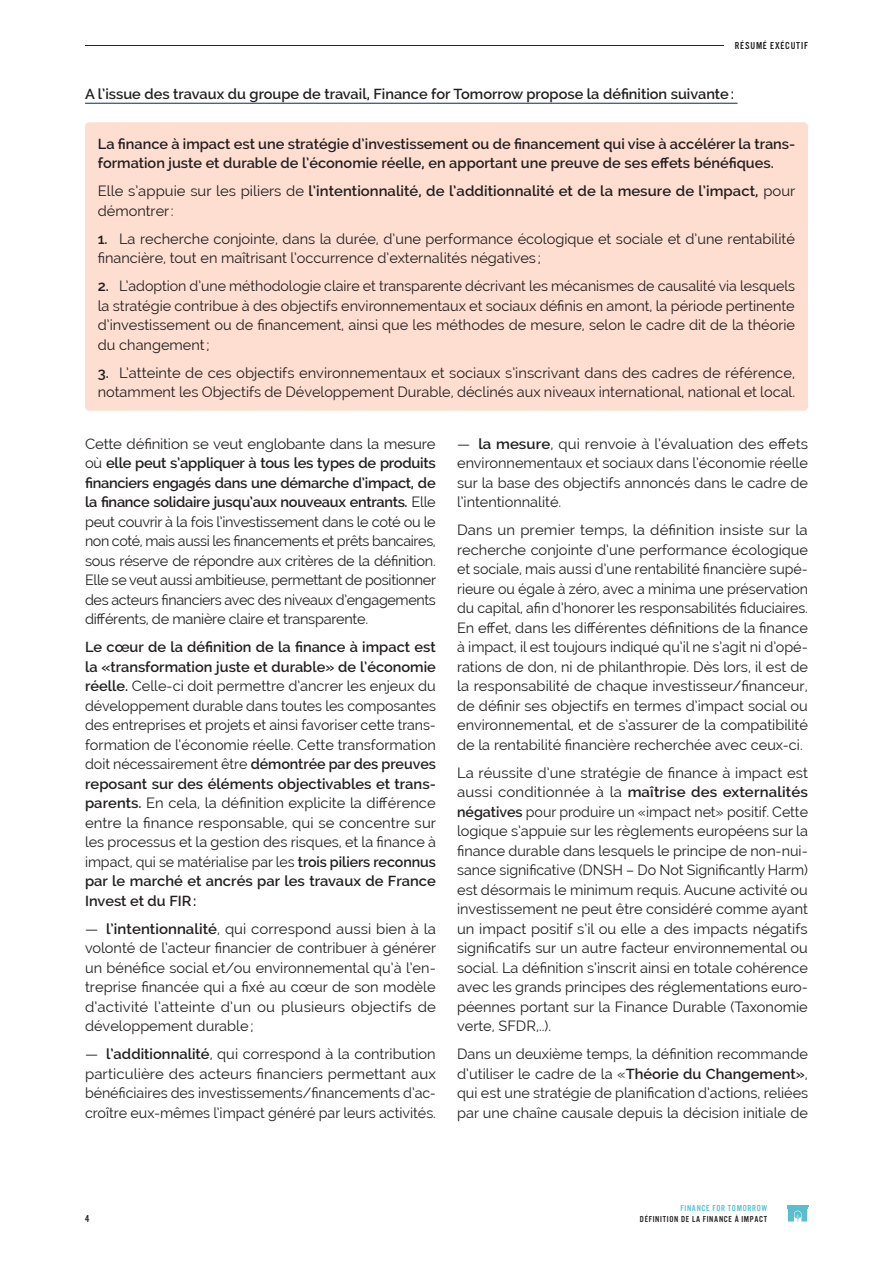
<style>
.page{position:relative;width:893px;height:1263px;background:#fff}
.page>*{position:absolute;margin:0;border:0;box-sizing:border-box;transform-origin:0 0}
.texte_de_lecture{font:14.55px/19.5px "Raleway";color:#231f20;text-align:justify}
.texte_de_lecture-2{font:600 14.55px/19.5px "Raleway";color:#231f20}
.t1{font:10.5px "Alternate Gothic FS Three";letter-spacing:.075em;color:#231f20}
.t2{font:9px "Alternate Gothic FS Three";letter-spacing:.075em;color:#231f20}
.t3{font:9px "Alternate Gothic FS Three";letter-spacing:.075em;color:#4ec3cf}
.s1{font-weight:400}
.s2{font-weight:600}
</style>
<div class="page">
<svg style="left:787px;top:1205px;width:21px;height:17px"></svg>
<hr style="left:85px;top:45px;width:639px;height:1px;background:#002e5e">
<div style="left:85px;top:122px;width:723px;height:289px;background:#fdded0;border-radius:4px"></div>
<hr style="left:85px;top:103px;width:653px;height:1px;background:#002e5e">
<p class="t1" style="left:735px;top:40px;width:75px">RÉSUMÉ EXÉCUTIF</p>
<p class="texte_de_lecture-2" style="left:85px;top:84px;width:650px">A l’issue des travaux du groupe de travail, Finance for Tomorrow propose la définition suivante:</p>
<p class="texte_de_lecture-2" style="left:98px;top:134px;width:699px">La finance à impact est une stratégie d’investissement ou de financement qui vise à accélérer la trans&shy;formation juste et durable de l’économie réelle, en apportant une preuve de ses effets bénéfiques.</p>
<p class="texte_de_lecture-2" style="left:98px;top:181px;width:699px"><span class="s1">Elle s’appuie sur les piliers de</span> l’intentionnalité, de l’additionnalité et de la mesure de l’impact, <span class="s1">pour démontrer:</span></p>
<p class="texte_de_lecture" style="left:98px;top:229px;width:699px"><span class="s2">1.</span> La recherche conjointe, dans la durée, d’une performance écologique et sociale et d’une rentabilité financière, tout en maîtrisant l’occurrence d’externalités négatives ;</p>
<p class="texte_de_lecture" style="left:98px;top:276px;width:699px"><span class="s2">2.</span> L’adoption d’une méthodologie claire et transparente décrivant les mécanismes de causalité via lesquels la stratégie contribue à des objectifs environnementaux et sociaux définis en amont, la période pertinente d’investissement ou de financement, ainsi que les méthodes de mesure, selon le cadre dit de la théorie du changement;</p>
<p class="texte_de_lecture" style="left:98px;top:363px;width:699px"><span class="s2">3.</span> L’atteinte de ces objectifs environnementaux et sociaux s’inscrivant dans des cadres de référence, notamment les Objectifs de Développement Durable, déclinés aux niveaux international, national et local.</p>
<p class="texte_de_lecture" style="left:85px;top:434px;width:352px">Cette définition se veut englobante dans la mesure où <span class="s2">elle peut s’appliquer à tous les types de produits financiers engagés dans une démarche d’impact, de la finance solidaire jusqu’aux nouveaux entrants.</span> Elle peut couvrir à la fois l’investissement dans le coté ou le non coté, mais aussi les financements et prêts bancaires, sous réserve de répondre aux critères de la définition.<br>Elle se veut aussi ambitieuse, permettant de positionner des acteurs financiers avec des niveaux d’engagements différents, de manière claire et transparente.</p>
<p class="texte_de_lecture" style="left:85px;top:637px;width:353px"><span class="s2">Le cœur de la définition de la finance à impact est la «transformation juste et durable» de l’économie réelle.</span> Celle-ci doit permettre d’ancrer les enjeux du développement durable dans toutes les composantes des entreprises et projets et ainsi favoriser cette trans&shy;formation de l’économie réelle. Cette transformation doit nécessairement être <span class="s2">démontrée par des preuves reposant sur des éléments objectivables et trans&shy;parents.</span> En cela, la définition explicite la différence entre la finance responsable, qui se concentre sur les processus et la gestion des risques, et la finance à impact, qui se matérialise par les <span class="s2">trois piliers reconnus par le marché et ancrés par les travaux de France Invest et du FIR:</span></p>
<p class="texte_de_lecture" style="left:85px;top:919px;width:353px">— <span class="s2">l’intentionnalité</span>, qui correspond aussi bien à la volonté de l’acteur financier de contribuer à générer un bénéfice social et/ou environnemental qu’à l’en&shy;treprise financée qui a fixé au cœur de son modèle d’activité l’atteinte d’un ou plusieurs objectifs de développement durable;</p>
<p class="texte_de_lecture" style="left:85px;top:1044px;width:352px">— <span class="s2">l’additionnalité</span>, qui correspond à la contribution particulière des acteurs financiers permettant aux bénéficiaires des investissements/financements d’ac&shy;croître eux-mêmes l’impact généré par leurs activités.</p>
<p class="texte_de_lecture" style="left:457px;top:434px;width:352px">— <span class="s2">la mesure</span>, qui renvoie à l’évaluation des effets environnementaux et sociaux dans l’économie réelle sur la base des objectifs annoncés dans le cadre de l’intentionnalité.</p>
<p class="texte_de_lecture" style="left:457px;top:520px;width:352px">Dans un premier temps, la définition insiste sur la recherche conjointe d’une performance écologique et sociale, mais aussi d’une rentabilité financière supé&shy;rieure ou égale à zéro, avec a minima une préservation du capital, afin d’honorer les responsabilités fiduciaires.<br>En effet, dans les différentes définitions de la finance à impact, il est toujours indiqué qu’il ne s’agit ni d’opé&shy;rations de don, ni de philanthropie. Dès lors, il est de la responsabilité de chaque investisseur/financeur, de définir ses objectifs en termes d’impact social ou environnemental, et de s’assurer de la compatibilité de la rentabilité financière recherchée avec ceux-ci.</p>
<p class="texte_de_lecture" style="left:457px;top:763px;width:352px">La réussite d’une stratégie de finance à impact est aussi conditionnée à la <span class="s2">maîtrise des externalités négatives</span> pour produire un «impact net» positif. Cette logique s’appuie sur les règlements européens sur la finance durable dans lesquels le principe de non-nui&shy;sance significative (DNSH – Do Not Significantly Harm) est désormais le minimum requis. Aucune activité ou investissement ne peut être considéré comme ayant un impact positif s’il ou elle a des impacts négatifs significatifs sur un autre facteur environnemental ou social. La définition s’inscrit ainsi en totale cohérence avec les grands principes des réglementations euro&shy;péennes portant sur la Finance Durable (Taxonomie verte, SFDR,..).</p>
<p class="texte_de_lecture" style="left:457px;top:1044px;width:353px">Dans un deuxième temps, la définition recommande d’utiliser le cadre de la «<span class="s2">Théorie du Changement»</span>, qui est une stratégie de planification d’actions, reliées par une chaîne causale depuis la décision initiale de</p>
<p class="t3" style="left:680px;top:1203px;width:88px">FINANCE FOR TOMORROW</p>
<p class="t1" style="left:85px;top:1213px;width:6px">4</p>
<p class="t2" style="left:640px;top:1214px;width:129px">DÉFINITION DE LA FINANCE À IMPACT</p>
</div>
